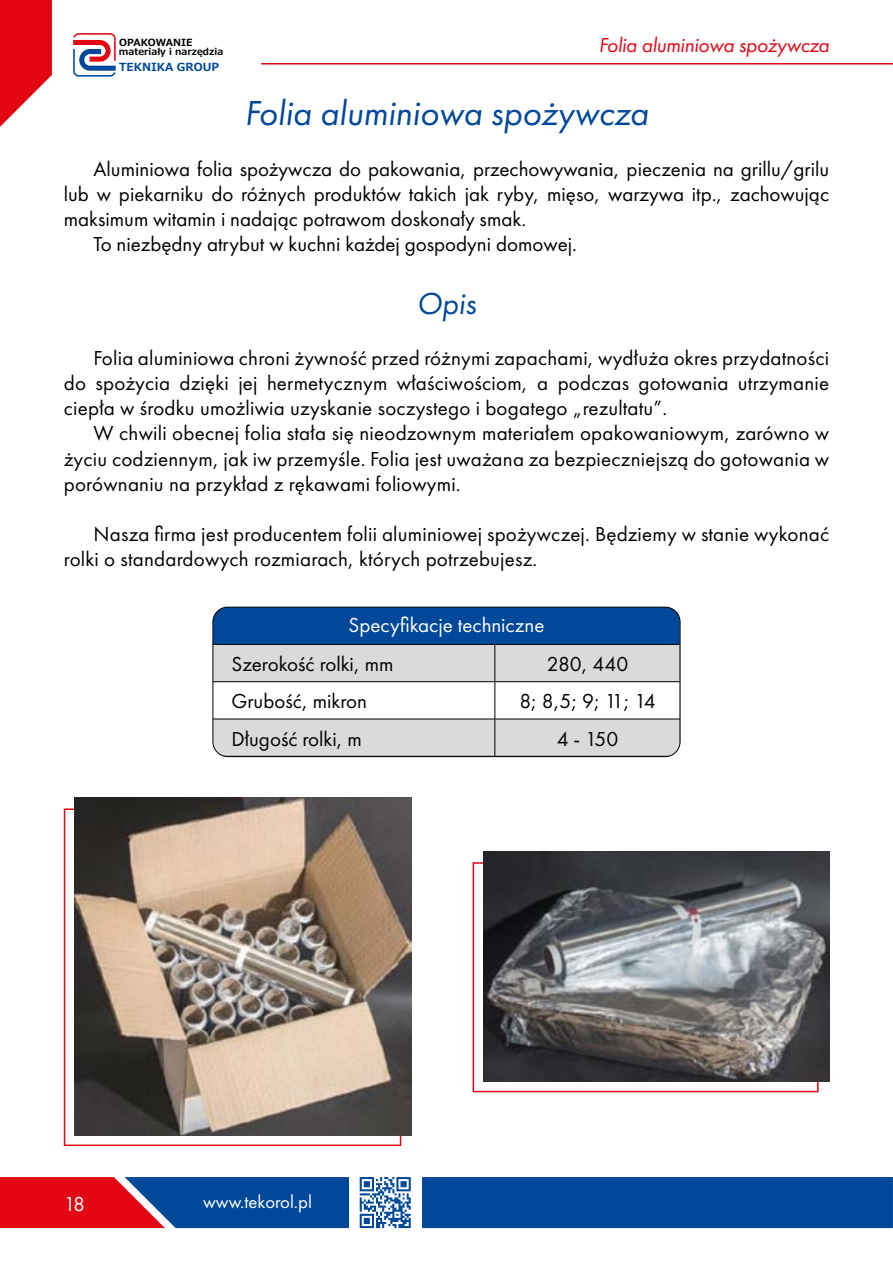
<style>
.page{position:relative;width:893px;height:1263px;background:#fff}
.page>*{position:absolute;margin:0;border:0;box-sizing:border-box;transform-origin:0 0}
.t1{font:italic 36px "Futura PT";color:#00489a}
.t2{font:italic 31.5px "Futura PT";color:#00489a}
.t3{font:21px/25.2px "Futura PT";color:#000;text-align:justify}
.t4{font:21px "Futura PT";color:#fff}
.t5{font:italic 21px "Futura PT";letter-spacing:-.01em;color:#e30613}
.t6{font:18.75px "Futura Book C";color:#fff}
.t7{font:700 11.1px "Meiryo UI";color:#00499a}
.t8{font:700 9.9px "Meiryo UI";color:#000}
.t9{font:700 9.3px "Meiryo UI";color:#000}
</style>
<div class="page">
<svg style="left:0;top:0;width:52px;height:127px"></svg>
<svg style="left:360px;top:1228px;width:51px;height:1px"></svg>
<svg style="left:0;top:1177px;width:893px;height:51px;background:#33498b"></svg>
<svg style="left:73px;top:33px;width:43px;height:44px"></svg>
<hr style="left:261px;top:63px;width:632px;height:2px;background:#e30613">
<div style="left:213px;top:607px;width:467px;height:37px;background:#00489a"></div>
<div style="left:213px;top:645px;width:467px;height:111px;background:#dadada"></div>
<svg style="left:215px;top:682px;width:463px;height:37px"></svg>
<hr style="left:495px;top:645px;width:1px;height:36px;background:#000">
<hr style="left:680px;top:645px;width:1px;height:36px;background:#000">
<hr style="left:213px;top:681px;width:282px;height:1px;background:#000">
<hr style="left:495px;top:681px;width:185px;height:1px;background:#000">
<hr style="left:495px;top:682px;width:1px;height:37px;background:#000">
<hr style="left:680px;top:682px;width:1px;height:37px;background:#000">
<hr style="left:213px;top:719px;width:282px;height:1px;background:#000">
<hr style="left:495px;top:719px;width:185px;height:1px;background:#000">
<hr style="left:495px;top:719px;width:1px;height:37px;background:#000">
<hr style="left:680px;top:719px;width:1px;height:37px;background:#000">
<hr style="left:213px;top:756px;width:282px;height:1px;background:#000">
<hr style="left:495px;top:756px;width:185px;height:1px;background:#000">
<hr style="left:213px;top:644px;width:282px;height:1px;background:#000">
<hr style="left:495px;top:644px;width:185px;height:1px;background:#000">
<div style="left:213px;top:607px;width:467px;height:150px;border:1px solid #000;border-radius:15px"></div>
<img style="left:74px;top:798px;width:338px;height:337px">
<div style="left:473px;top:862px;width:346px;height:230px;border:2px solid #e30613"></div>
<img style="left:483px;top:852px;width:346px;height:230px">
<p class="t8" style="left:119px;top:36px;width:75px">OPAKOWANIE</p>
<p class="t9" style="left:119px;top:45px;width:106px">materiały i narzędzia</p>
<p class="t7" style="left:119px;top:59px;width:101px">TEKNIKA GROUP</p>
<p class="t5" style="left:599px;top:33px;width:232px">Folia aluminiowa spożywcza</p>
<h1 class="t1" style="left:244px;top:92px;width:406px">Folia aluminiowa spożywcza</h1>
<p class="t3" style="left:94px;top:156px;width:737px">Aluminiowa folia spożywcza do pakowania, przechowywania, pieczenia na grillu/grilu</p>
<p class="t3" style="left:64px;top:181px;width:767px">lub w piekarniku do różnych produktów takich jak ryby, mięso, warzywa itp., zachowując</p>
<p class="t3" style="left:64px;top:206px;width:464px">maksimum witamin i nadając potrawom doskonały smak.</p>
<p class="t3" style="left:94px;top:232px;width:485px">To niezbędny atrybut w kuchni każdej gospodyni domowej.</p>
<h2 class="t2" style="left:417px;top:285px;width:61px">Opis</h2>
<p class="t3" style="left:64px;top:345px;width:767px;text-indent:30px">Folia aluminiowa chroni żywność przed różnymi zapachami, wydłuża okres przydatności do spożycia dzięki jej hermetycznym właściwościom, a podczas gotowania utrzymanie ciepła w środku umożliwia uzyskanie soczystego i bogatego „rezultatu”.</p>
<p class="t3" style="left:64px;top:421px;width:767px;text-indent:30px">W chwili obecnej folia stała się nieodzownym materiałem opakowaniowym, zarówno w życiu codziennym, jak iw przemyśle. Folia jest uważana za bezpieczniejszą do gotowania w porównaniu na przykład z rękawami foliowymi.</p>
<p class="t3" style="left:64px;top:521px;width:767px;text-indent:30px">Nasza firma jest producentem folii aluminiowej spożywczej. Będziemy w stanie wykonać rolki o standardowych rozmiarach, których potrzebujesz.</p>
<p class="t4" style="left:348px;top:612px;width:198px">Specyfikacje techniczne</p>
<p class="t3" style="left:232px;top:651px;width:163px">Szerokość rolki, mm</p>
<p class="t3" style="left:547px;top:651px;width:83px">280, 440</p>
<p class="t3" style="left:232px;top:689px;width:137px">Grubość, mikron</p>
<p class="t3" style="left:519px;top:689px;width:138px">8; 8,5; 9; 11; 14</p>
<p class="t3" style="left:232px;top:726px;width:132px">Długość rolki, m</p>
<p class="t3" style="left:557px;top:726px;width:63px">4 - 150</p>
<p class="t4" style="left:64px;top:1191px;width:23px">18</p>
<p class="t6" style="left:203px;top:1192px;width:110px">www.tekorol.pl</p>
</div>
